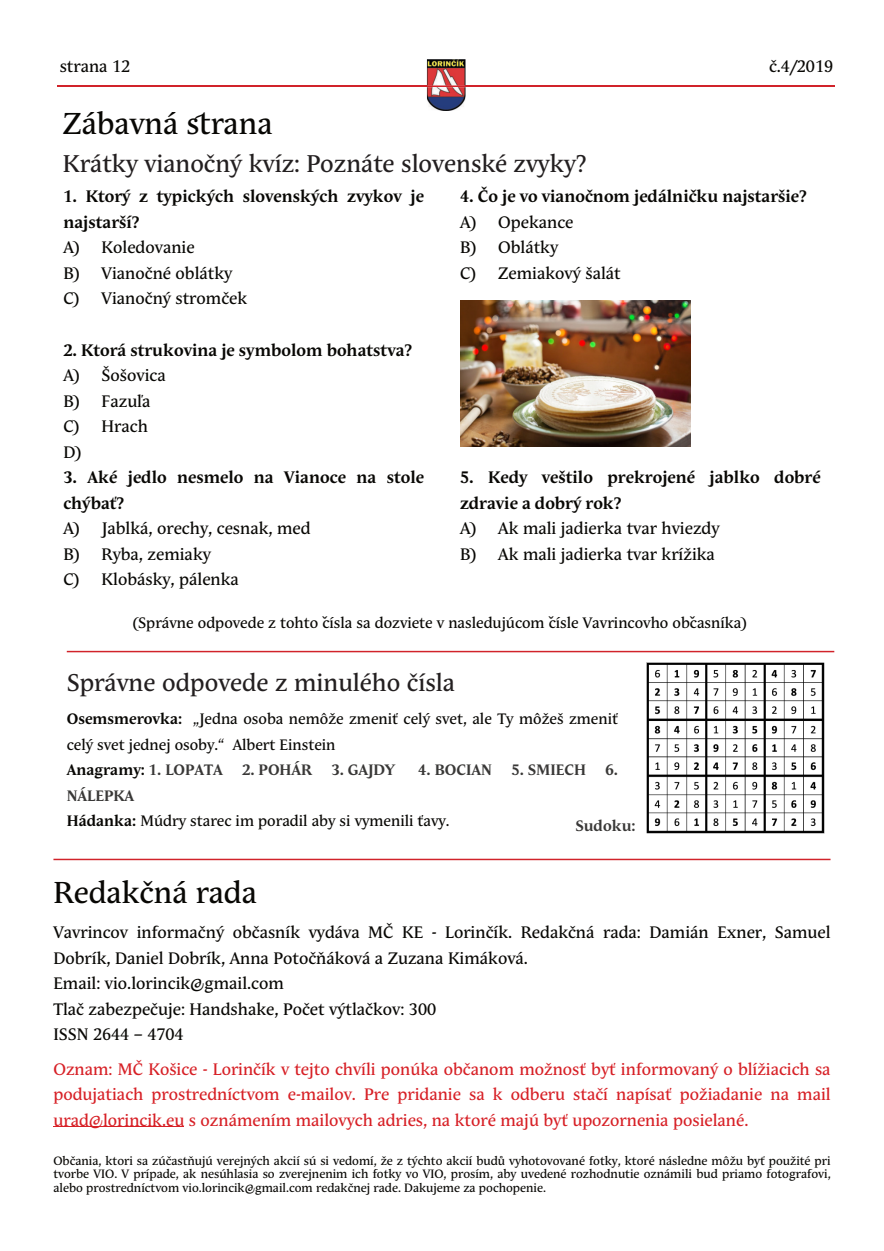
<style>
.page{position:relative;width:884px;height:1251px;background:#fff}
.page>*{position:absolute;margin:0;border:0;box-sizing:border-box;transform-origin:0 0}
.t1{font:30px "Andulka Text Pro";color:#080704}
.t2{font:24px "Andulka Text Pro";color:#231f20}
.t3{font:16.5px/25.5px "Andulka Text Pro";color:#080704}
.t4{font:16.5px/25.5px "Andulka Text Pro";color:#d72026;text-align:justify}
.t5{font:700 16.5px/25.5px "Andulka Text Pro";color:#080704}
.t6{font:15px/25.5px "Andulka Text Pro";color:#080704}
.t7{font:700 15px "Andulka Text Pro";color:#393837}
.t8{font:12px/13.5px "Andulka Text Pro";color:#080704;text-align:justify}
.s1{font-family:"Lucida Grande"}
.s2{font-weight:700}
.s3{font-weight:700;color:#393837}
</style>
<div class="page">
<hr style="left:58px;top:86px;width:777px;height:1px;background:#d1232a">
<img style="left:427px;top:59px;width:38px;height:52px">
<hr style="left:53px;top:858px;width:778px;height:2px;background:#d1232a">
<hr style="left:67px;top:650px;width:767px;height:2px;background:#d1232a">
<hr style="left:53px;top:1125px;width:131px;height:1px;background:#d72026">
<img style="left:647px;top:662px;width:177px;height:171px">
<img style="left:460px;top:301px;width:231px;height:145px">
<p class="t3" style="left:60px;top:54px;width:72px">strana 12</p>
<p class="t3" style="left:769px;top:54px;width:66px">č.4/2019</p>
<h1 class="t1" style="left:63px;top:110px;width:211px">Zábavná strana</h1>
<h2 class="t2" style="left:63px;top:153px;width:525px">Krátky vianočný kvíz: Poznáte slovenské zvyky?</h2>
<p class="t5" style="left:63px;top:185px;width:362px">1. Ktorý z typických slovenských zvykov je najstarší?</p>
<p class="t3" style="left:63px;top:236px;width:185px">A) Koledovanie<br>B) Vianočné oblátky<br>C) Vianočný stromček</p>
<p class="t5" style="left:63px;top:338px;width:350px">2. Ktorá strukovina je symbolom bohatstva?</p>
<p class="t3" style="left:63px;top:364px;width:104px">A) Šošovica<br>B) Fazuľa<br>C) Hrach<br>D)</p>
<p class="t5" style="left:63px;top:466px;width:362px">3. Aké jedlo nesmelo na Vianoce na stole chýbať?</p>
<p class="t3" style="left:63px;top:517px;width:249px">A) Jablká, orechy, cesnak, med<br>B) Ryba, zemiaky<br>C) Klobásky, pálenka</p>
<p class="t5" style="left:460px;top:185px;width:348px">4. Čo je vo vianočnom jedálničku najstaršie?</p>
<p class="t3" style="left:460px;top:211px;width:162px">A) Opekance<br>B) Oblátky<br>C) Zemiakový šalát</p>
<p class="t5" style="left:460px;top:466px;width:362px">5. Kedy veštilo prekrojené jablko dobré zdravie a dobrý rok?</p>
<p class="t3" style="left:460px;top:517px;width:261px">A) Ak mali jadierka tvar hviezdy<br>B) Ak mali jadierka tvar krížika</p>
<p class="t6" style="left:133px;top:611px;width:616px">(Správne odpovede z tohto c<span class="s1">̌</span>ísla sa dozviete v nasledujúcom c<span class="s1">̌</span>ísle Vavrincovho obc<span class="s1">̌</span>asníka)</p>
<h2 class="t2" style="left:67px;top:672px;width:390px">Správne odpovede z minulého čísla</h2>
<p class="t6" style="left:67px;top:707px;width:553px"><span class="s2">Osemsmerovka:</span> „Jedna osoba nemôže zmeniť celý svet, ale Ty môžeš zmeniť celý svet jednej osoby.“ Albert Einstein<br><span class="s2">Anagramy:</span> <span class="s3">1. LOPATA</span></p>
<p class="t7" style="left:242px;top:763px;width:71px">2. POHÁR</p>
<p class="t7" style="left:331px;top:763px;width:65px">3. GAJDY</p>
<p class="t7" style="left:418px;top:763px;width:75px">4. BOCIAN</p>
<p class="t7" style="left:511px;top:763px;width:76px">5. SMIECH</p>
<p class="t7" style="left:606px;top:763px;width:14px">6.</p>
<p class="t6" style="left:67px;top:783px;width:384px"><span class="s3">NÁLEPKA<br></span><span class="s2">Hádanka:</span> Múdry starec im poradil aby si vymenili ťavy.</p>
<p class="t7" style="left:575px;top:819px;width:62px">Sudoku:</p>
<h1 class="t1" style="left:53px;top:880px;width:205px">Redakčná rada</h1>
<p class="t3" style="left:53px;top:920px;width:779px">Vavrincov informačný občasník vydáva MČ KE - Lorinčík. Redakčná rada: Damián Exner, Samuel Dobrík, Daniel Dobrík, Anna Potočňáková a Zuzana Kimáková.<br>Email: vio.lorincik@gmail.com<br>Tlač zabezpečuje: Handshake, Počet výtlačkov: 300<br>ISSN 2644 – 4704</p>
<p class="t4" style="left:53px;top:1057px;width:779px">Oznam: MČ Košice - Lorinčík v tejto chvíli ponúka občanom možnosť byť informovaný o blížiacich sa podujatiach prostredníctvom e-mailov. Pre pridanie sa k odberu stačí napísať požiadanie na mail urad@lorincik.eu s oznámením mailovych adries, na ktoré majú byť upozornenia posielané.</p>
<p class="t8" style="left:53px;top:1154px;width:779px">Občania, ktori sa zúčastňujú verejných akcií sú si vedomí, že z týchto akcií budů vyhotovované fotky, ktoré následne môžu byť použité pri tvorbe VIO. V prípade, ak nesúhlasia so zverejnenim ich fotky vo VIO, prosím, aby uvedené rozhodnutie oznámili bud priamo fotografovi, alebo prostredníctvom vio.lorincik@gmail.com redakčnej rade. Dakujeme za pochopenie.</p>
</div>
